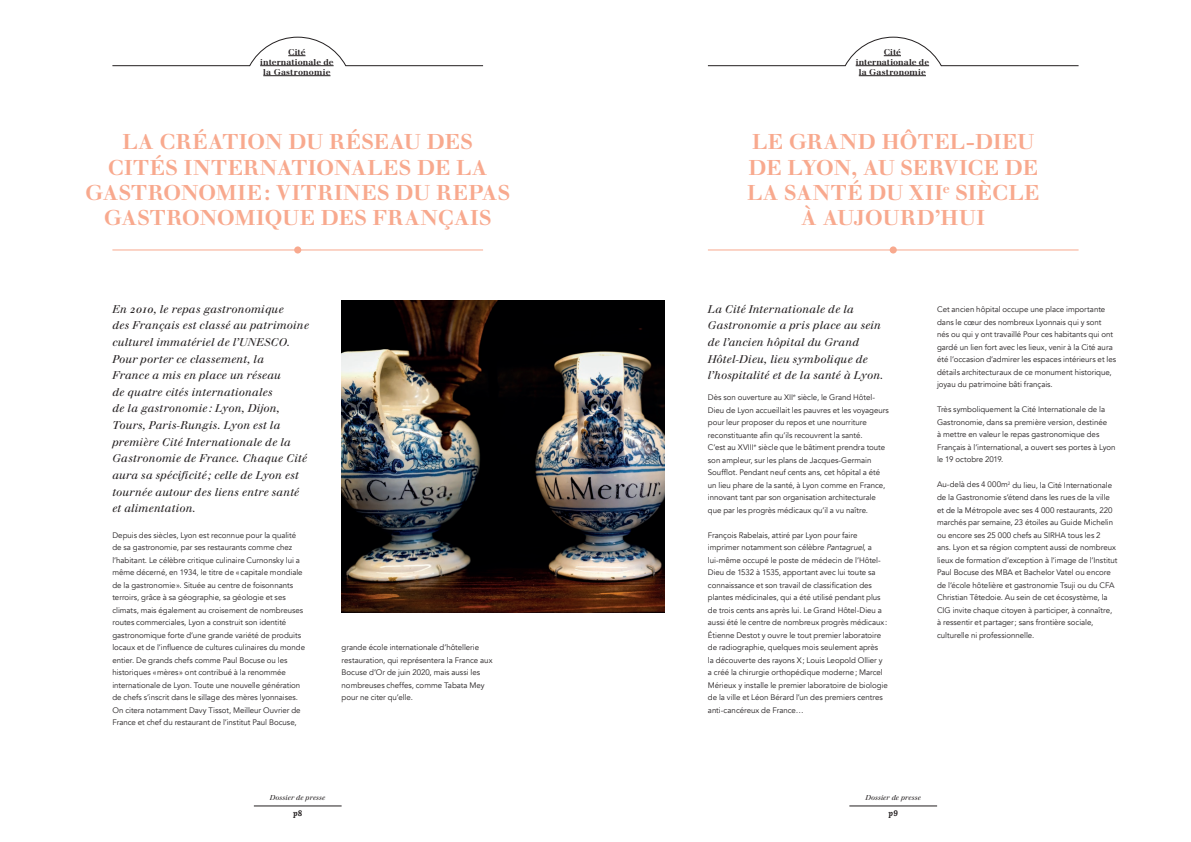
<style>
.page{position:relative;width:1191px;height:842px;background:#fff}
.page>*{position:absolute;margin:0;border:0;box-sizing:border-box;transform-origin:0 0}
.t1{font:700 21px/25.2px "Justus";letter-spacing:.02em;color:#f8a98e;text-align:center}
.t2{font:11px/16.7px "Justus Italic Oldstyle";letter-spacing:.02em;color:#231f20}
.t3{font:700 8.3px/10px "Justus";letter-spacing:.015em;color:#231f20;text-align:center}
.t4{font:8px/12.5px "Avenir";letter-spacing:-.005em;color:#231f20}
.t5{font:italic 700 8px "Lora";color:#231f20}
.t6{font:7px "Justus Italic Oldstyle";color:#231f20}
.s1{font-style:italic}
</style>
<div class="page">
<hr style="left:112px;top:250px;width:371px;height:1px;background:#f8a98e">
<div style="left:294px;top:246px;width:7px;height:7px;background:#f8a98e;border-radius:50%"></div>
<hr style="left:708px;top:250px;width:370px;height:1px;background:#f8a98e">
<div style="left:889px;top:246px;width:7px;height:7px;background:#f8a98e;border-radius:50%"></div>
<img style="left:341px;top:300px;width:323px;height:312px">
<hr style="left:254px;top:806px;width:87px;height:1px;background:#231f20">
<hr style="left:849px;top:806px;width:88px;height:1px;background:#231f20">
<hr style="left:263px;top:75px;width:67px;height:1px;background:#231f20">
<hr style="left:858px;top:75px;width:68px;height:1px;background:#231f20">
<svg style="left:112px;top:37px;width:371px;height:29px"></svg>
<svg style="left:707px;top:37px;width:372px;height:29px"></svg>
<p class="t3" style="left:260px;top:47px;width:75px">Cité internationale de la Gastronomie</p>
<p class="t3" style="left:855px;top:47px;width:75px">Cité internationale de la Gastronomie</p>
<h1 class="t1" style="left:85px;top:129px;width:426px">LA CRÉATION DU RÉSEAU DES<br>CITÉS INTERNATIONALES DE LA<br>GASTRONOMIE: VITRINES DU REPAS<br>GASTRONOMIQUE DES FRANÇAIS</h1>
<h1 class="t1" style="left:747px;top:129px;width:294px">LE GRAND HÔTEL-DIEU<br>DE LYON, AU SERVICE DE<br>LA SANTÉ DU XII<sup>e</sup> SIÈCLE<br>À AUJOURD’HUI</h1>
<p class="t2" style="left:112px;top:300px;width:198px">En 2010, le repas gastronomique<br>des Français est classé au patrimoine culturel immatériel de l’UNESCO.<br>Pour porter ce classement, la<br>France a mis en place un réseau<br>de quatre cités internationales<br>de la gastronomie: Lyon, Dijon,<br>Tours, Paris-Rungis. Lyon est la première Cité Internationale de la<br>Gastronomie de France. Chaque Cité aura sa spécificité; celle de Lyon est tournée autour des liens entre santé et alimentation.</p>
<p class="t4" style="left:112px;top:529px;width:194px">Depuis des siècles, Lyon est reconnue pour la qualité de sa gastronomie, par ses restaurants comme chez l’habitant. Le célèbre critique culinaire Curnonsky lui a même décerné, en 1934, le titre de «capitale mondiale de la gastronomie». Située au centre de foisonnants terroirs, grâce à sa géographie, sa géologie et ses climats, mais également au croisement de nombreuses routes commerciales, Lyon a construit son identité gastronomique forte d’une grande variété de produits locaux et de l’influence de cultures culinaires du monde entier. De grands chefs comme Paul Bocuse ou les historiques «mères» ont contribué à la renommée internationale de Lyon. Toute une nouvelle génération de chefs s’inscrit dans le sillage des mères lyonnaises.<br>On citera notamment Davy Tissot, Meilleur Ouvrier de France et chef du restaurant de l’institut Paul Bocuse,</p>
<p class="t4" style="left:341px;top:641px;width:152px">grande école internationale d’hôtellerie restauration, qui représentera la France aux Bocuse d’Or de juin 2020, mais aussi les nombreuses cheffes, comme Tabata Mey pour ne citer qu’elle.</p>
<p class="t6" style="left:270px;top:793px;width:57px">Dossier de presse</p>
<p class="t5" style="left:293px;top:807px;width:11px">p8</p>
<h2 class="t2" style="left:708px;top:300px;width:177px">La Cité Internationale de la<br>Gastronomie a pris place au sein de l’ancien hôpital du Grand<br>Hôtel-Dieu, lieu symbolique de l’hospitalité et de la santé à Lyon.</h2>
<p class="t4" style="left:708px;top:391px;width:182px">Dès son ouverture au XII<sup>e</sup> siècle, le Grand Hôtel-Dieu de Lyon accueillait les pauvres et les voyageurs pour leur proposer du repos et une nourriture reconstituante afin qu’ils recouvrent la santé.<br>C’est au XVIII<sup>e</sup> siècle que le bâtiment prendra toute son ampleur, sur les plans de Jacques-Germain Soufflot. Pendant neuf cents ans, cet hôpital a été un lieu phare de la santé, à Lyon comme en France, innovant tant par son organisation architecturale que par les progrès médicaux qu’il a vu naître.</p>
<p class="t4" style="left:708px;top:529px;width:181px">François Rabelais, attiré par Lyon pour faire imprimer notamment son célèbre <span class="s1">Pantagruel</span>, a lui-même occupé le poste de médecin de l’Hôtel-Dieu de 1532 à 1535, apportant avec lui toute sa connaissance et son travail de classification des plantes médicinales, qui a été utilisé pendant plus de trois cents ans après lui. Le Grand Hôtel-Dieu a aussi été le centre de nombreux progrès médicaux:<br>Étienne Destot y ouvre le tout premier laboratoire de radiographie, quelques mois seulement après<br>la découverte des rayons X; Louis Leopold Ollier y a créé la chirurgie orthopédique moderne; Marcel Mérieux y installe le premier laboratoire de biologie de la ville et Léon Bérard l’un des premiers centres anti-cancéreux de France…</p>
<p class="t4" style="left:937px;top:304px;width:180px">Cet ancien hôpital occupe une place importante dans le cœur des nombreux Lyonnais qui y sont<br>nés ou qui y ont travaillé Pour ces habitants qui ont gardé un lien fort avec les lieux, venir à la Cité aura été l’occasion d’admirer les espaces intérieurs et les détails architecturaux de ce monument historique, joyau du patrimoine bâti français.</p>
<p class="t4" style="left:937px;top:404px;width:180px">Très symboliquement la Cité Internationale de la Gastronomie, dans sa première version, destinée<br>à mettre en valeur le repas gastronomique des Français à l’international, a ouvert ses portes à Lyon le 19 octobre 2019.</p>
<p class="t4" style="left:937px;top:479px;width:182px">Au-delà des 4 000m<sup>2</sup> du lieu, la Cité Internationale de la Gastronomie s’étend dans les rues de la ville et de la Métropole avec ses 4 000 restaurants, 220 marchés par semaine, 23 étoiles au Guide Michelin ou encore ses 25 000 chefs au SIRHA tous les 2<br>ans. Lyon et sa région comptent aussi de nombreux lieux de formation d’exception à l’image de l’Institut Paul Bocuse des MBA et Bachelor Vatel ou encore de l’école hôtelière et gastronomie Tsuji ou du CFA Christian Têtedoie. Au sein de cet écosystème, la CIG invite chaque citoyen à participer, à connaître, à ressentir et partager; sans frontière sociale, culturelle ni professionnelle.</p>
<p class="t6" style="left:865px;top:793px;width:57px">Dossier de presse</p>
<p class="t5" style="left:888px;top:807px;width:11px">p9</p>
</div>
